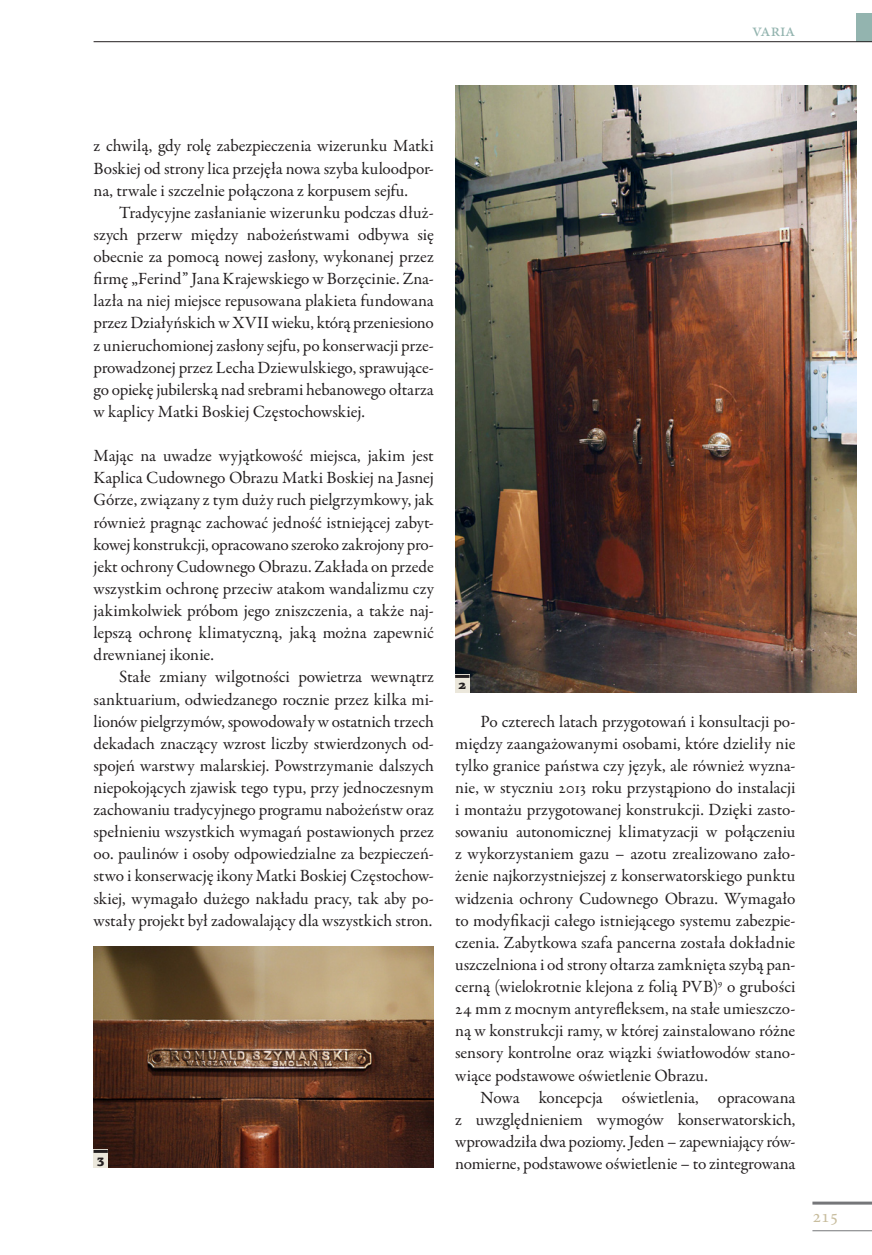
<style>
.page{position:relative;width:872px;height:1255px;background:#fff}
.page>*{position:absolute;margin:0;border:0;box-sizing:border-box;transform-origin:0 0}
.t1{font:18px "Minion Pro";letter-spacing:-.015em;color:#93b4af}
.t2{font:18px "Minion Pro";color:#c8bd9e}
.Styl_akapitowy_1{font:17.25px/22px "Garamond Premr Pro";letter-spacing:-.005em;color:#231f20;text-align:justify}
.t3{font:900 12.75px "PF Agora Serif Pro";color:#231f20}
</style>
<div class="page">
<hr style="left:812px;top:1201px;width:60px;height:3px;background:#757679">
<hr style="left:812px;top:1230px;width:60px;height:1px;background:#757679">
<div style="left:856px;top:13px;width:16px;height:29px;background:#93b4af"></div>
<hr style="left:94px;top:41px;width:778px;height:1px;background:#231f20">
<img style="left:455px;top:86px;width:401px;height:607px">
<div style="left:455px;top:675px;width:14px;height:18px;background:#ebe7db"></div>
<hr style="left:455px;top:675px;width:14px;height:3px;background:#231f20">
<img style="left:94px;top:946px;width:340px;height:221px">
<div style="left:94px;top:1149px;width:14px;height:18px;background:#ebe7db"></div>
<hr style="left:94px;top:1149px;width:14px;height:3px;background:#231f20">
<p class="t1" style="left:752px;top:18px;width:45px">varia</p>
<p class="Styl_akapitowy_1" style="left:94px;top:135px;width:342px">z chwilą, gdy rolę zabezpieczenia wizerunku Matki Boskiej od strony lica przejęła nowa szyba kuloodpor&shy;na, trwale i szczelnie połączona z korpusem sejfu.</p>
<p class="Styl_akapitowy_1" style="left:94px;top:202px;width:342px;text-indent:26px">Tradycyjne zasłanianie wizerunku podczas dłuż&shy;szych przerw między nabożeństwami odbywa się obecnie za pomocą nowej zasłony, wykonanej przez firmę „Ferind” Jana Krajewskiego w Borzęcinie. Zna&shy;lazła na niej miejsce repusowana plakieta fundowana przez Działyńskich wXVII wieku, którą przeniesiono z unieruchomionej zasłony sejfu, po konserwacji prze&shy;prowadzonej przez Lecha Dziewulskiego, sprawujące&shy;go opiekę jubilerską nad srebrami hebanowego ołtarza w kaplicy Matki Boskiej Częstochowskiej.</p>
<p class="Styl_akapitowy_1" style="left:94px;top:445px;width:342px">Mając na uwadze wyjątkowość miejsca, jakim jest Kaplica Cudownego Obrazu Matki Boskiej na Jasnej Górze, związany z tym duży ruch pielgrzymkowy, jak również pragnąc zachować jedność istniejącej zabyt&shy;kowej konstrukcji, opracowano szeroko zakrojony pro&shy;jekt ochrony Cudownego Obrazu. Zakłada on przede wszystkim ochronę przeciw atakom wandalizmu czy jakimkolwiek próbom jego zniszczenia, a także naj&shy;lepszą ochronę klimatyczną, jaką można zapewnić drewnianej ikonie.</p>
<p class="Styl_akapitowy_1" style="left:94px;top:666px;width:342px;text-indent:26px">Stałe zmiany wilgotności powietrza wewnątrz sanktuarium, odwiedzanego rocznie przez kilka mi&shy;lionów pielgrzymów, spowodowały wostatnich trzech dekadach znaczący wzrost liczby stwierdzonych od&shy;spojeń warstwy malarskiej. Powstrzymanie dalszych niepokojących zjawisk tego typu, przy jednoczesnym zachowaniu tradycyjnego programu nabożeństw oraz spełnieniu wszystkich wymagań postawionych przez oo. paulinów i osoby odpowiedzialne za bezpieczeń&shy;stwo i konserwację ikony Matki Boskiej Częstochow&shy;skiej, wymagało dużego nakładu pracy, tak aby po&shy;wstały projekt był zadowalający dla wszystkich stron.</p>
<p class="t3" style="left:97px;top:1151px;width:9px">3</p>
<p class="t3" style="left:458px;top:676px;width:9px">2</p>
<p class="Styl_akapitowy_1" style="left:455px;top:710px;width:342px;text-indent:26px">Po czterech latach przygotowań i konsultacji po&shy;między zaangażowanymi osobami, które dzieliły nie tylko granice państwa czy język, ale również wyzna&shy;nie, w styczniu 2013 roku przystąpiono do instalacji i montażu przygotowanej konstrukcji. Dzięki zasto&shy;sowaniu autonomicznej klimatyzacji w połączeniu z wykorzystaniem gazu – azotu zrealizowano zało&shy;żenie najkorzystniejszej z konserwatorskiego punktu widzenia ochrony Cudownego Obrazu. Wymagało to modyfikacji całego istniejącego systemu zabezpie&shy;czenia. Zabytkowa szafa pancerna została dokładnie uszczelniona i od strony ołtarza zamknięta szybą pan&shy;cerną (wielokrotnie klejona z folią PVB)<sup>9</sup> o grubości 24 mm z mocnym antyrefleksem, na stałe umieszczo&shy;ną w konstrukcji ramy, w której zainstalowano różne sensory kontrolne oraz wiązki światłowodów stano&shy;wiące podstawowe oświetlenie Obrazu.</p>
<p class="Styl_akapitowy_1" style="left:455px;top:1086px;width:342px;text-indent:26px">Nowa koncepcja oświetlenia, opracowana z uwzględnieniem wymogów konserwatorskich, wprowadziła dwa poziomy. Jeden – zapewniający rów&shy;nomierne, podstawowe oświetlenie – to zintegrowana</p>
<p class="t2" style="left:812px;top:1203px;width:28px">215</p>
</div>
